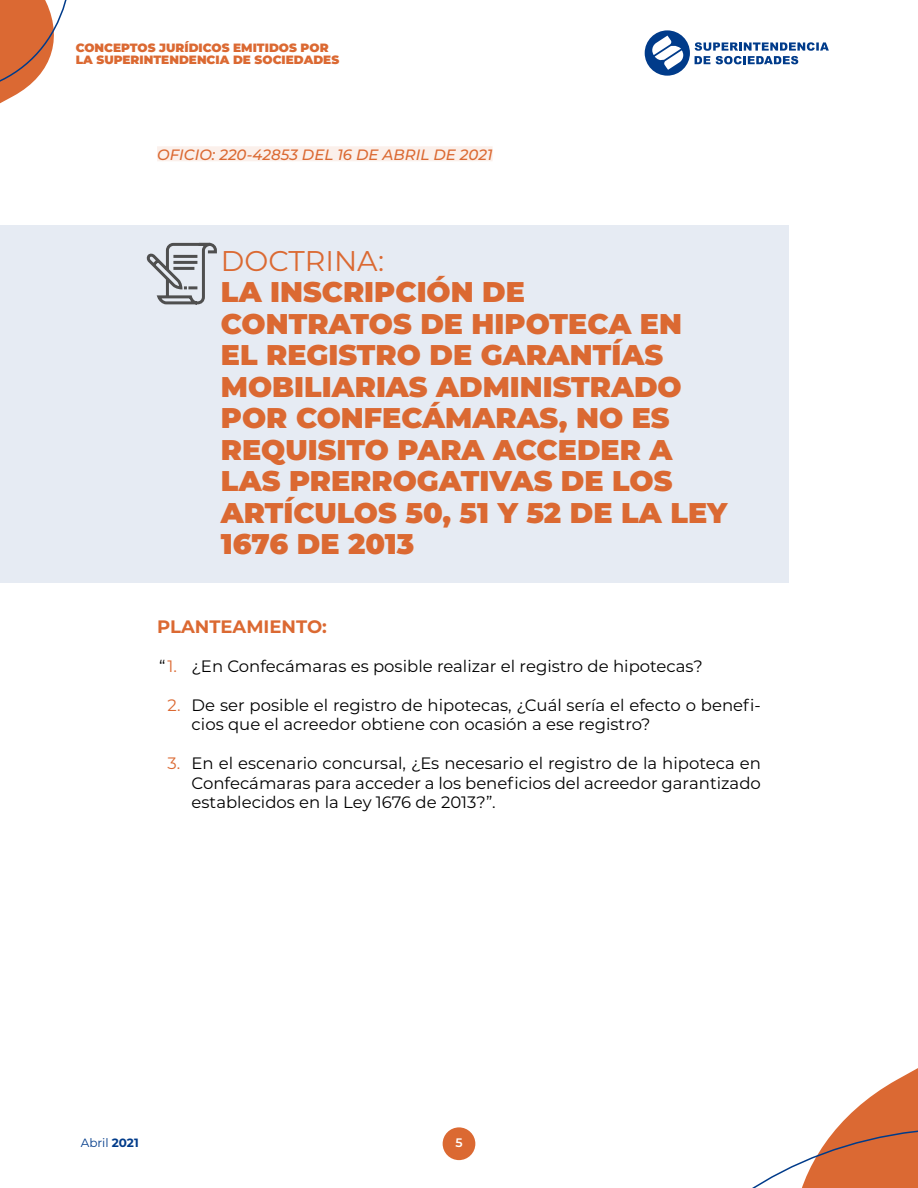
<style>
.page{position:relative;width:918px;height:1188px;background:#fff}
.page>*{position:absolute;margin:0;border:0;box-sizing:border-box;transform-origin:0 0}
.t1{font:900 28.5px/31.5px "Montserrat";color:#db6932}
.t2{font:28.5px "Montserrat";color:#db6932}
.t3{font:700 18px "Montserrat";color:#db6932}
.t4{font:16.5px/19.5px "Montserrat";color:#000}
.t5{font:italic 500 15px "Montserrat";color:#db6932}
.t6{font:600 12.3px "Montserrat";color:#fff}
.t7{font:900 12px/12px "Montserrat";color:#db6932}
.t8{font:12px "Montserrat";color:#003b8a}
.s1{color:#db6932}
.s2{font-weight:700}
</style>
<div class="page">
<svg style="left:752px;top:1068px;width:166px;height:120px"></svg>
<div style="left:443px;top:1127px;width:32px;height:33px;background:#db6932;border-radius:50%"></div>
<svg style="left:645px;top:30px;width:184px;height:46px"></svg>
<svg style="left:0;top:0;width:67px;height:104px"></svg>
<div style="left:0;top:225px;width:788px;height:358px;background:#e6ebf3"></div>
<svg style="left:146px;top:242px;width:71px;height:63px"></svg>
<div style="left:157px;top:146px;width:336px;height:15px;background:#fbf0eb"></div>
<p class="t7" style="left:76px;top:41px;width:265px">CONCEPTOS JURÍDICOS EMITIDOS POR<br>LA SUPERINTENDENCIA DE SOCIEDADES</p>
<p class="t5" style="left:157px;top:144px;width:337px">OFICIO: 220-42853 DEL 16 DE ABRIL DE 2021</p>
<h1 class="t2" style="left:221px;top:241px;width:165px">DOCTRINA:</h1>
<h1 class="t1" style="left:221px;top:275px;width:508px">LA INSCRIPCIÓN DE<br>CONTRATOS DE HIPOTECA EN<br>EL REGISTRO DE GARANTÍAS<br>MOBILIARIAS ADMINISTRADO<br>POR CONFECÁMARAS, NO ES<br>REQUISITO PARA ACCEDER A<br>LAS PRERROGATIVAS DE LOS<br>ARTÍCULOS 50, 51 Y 52 DE LA LEY<br>1676 DE 2013</h1>
<p class="t3" style="left:157px;top:613px;width:171px">PLANTEAMIENTO:</p>
<p class="t4" style="left:159px;top:656px;width:545px">“<span class="s1">1.</span> ¿En Confecámaras es posible realizar el registro de hipotecas?</p>
<p class="t4" style="left:192px;top:695px;width:571px;text-indent:-24px"><span class="s1">2.</span> De ser posible el registro de hipotecas, ¿Cuál sería el efecto o benefi&shy;cios que el acreedor obtiene con ocasión a ese registro?</p>
<p class="t4" style="left:192px;top:753px;width:571px;text-align:justify;text-indent:-24px"><span class="s1">3.</span> En el escenario concursal, ¿Es necesario el registro de la hipoteca en Confecámaras para acceder a los beneficios del acreedor garantizado establecidos en la Ley 1676 de 2013?”.</p>
<p class="t8" style="left:81px;top:1134px;width:59px">Abril <span class="s2">2021</span></p>
<p class="t6" style="left:455px;top:1134px;width:9px">5</p>
</div>
